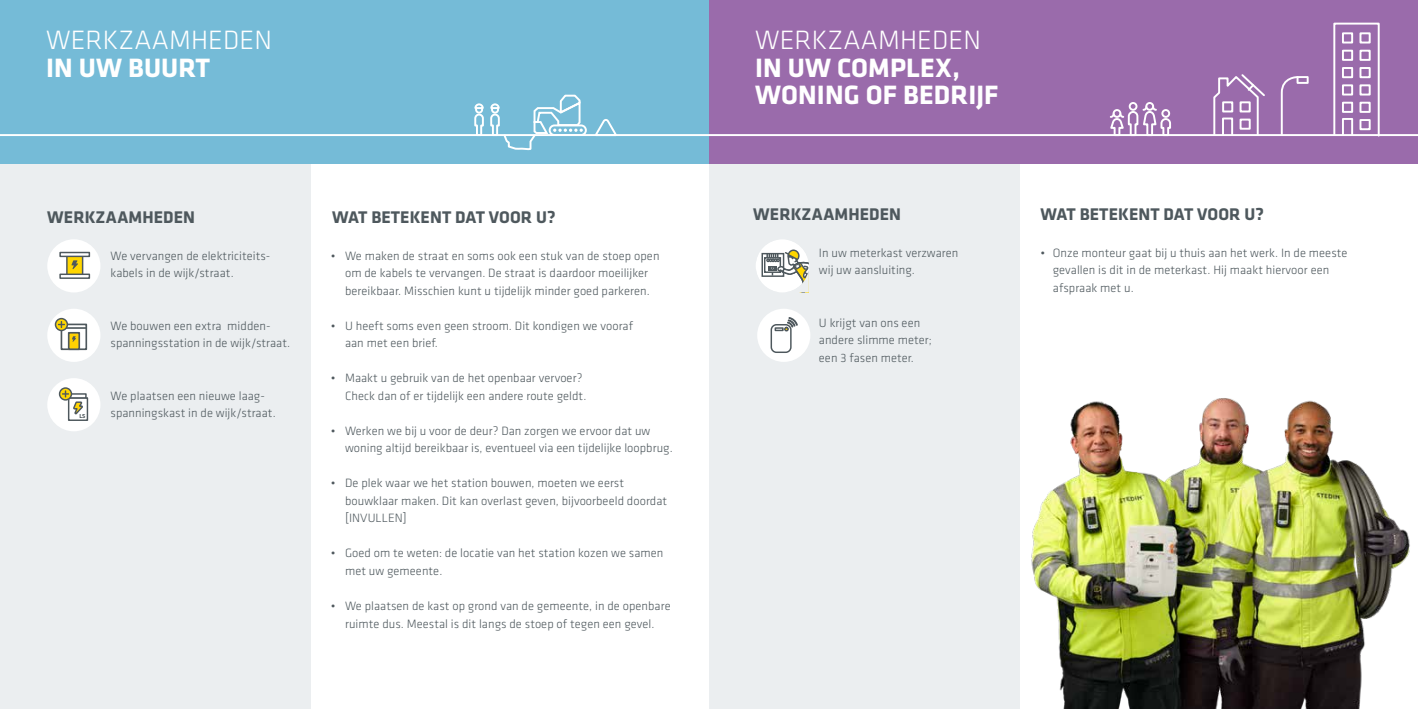
<style>
.page{position:relative;width:1418px;height:709px;background:#fff}
.page>*{position:absolute;margin:0;border:0;box-sizing:border-box;transform-origin:0 0}
.t1{font:700 27.5px/27.5px "Klavika";letter-spacing:.005em;color:#fff}
.t2{font:300 27.5px "Klavika";letter-spacing:.005em;color:#fff}
.t3{font:700 17.5px "Klavika";letter-spacing:.005em;color:#4e585d}
.t4{font:300 12.5px/17.5px "Klavika";letter-spacing:.005em;color:#4e585d}
.t5{font:700 5.88px "Klavika";color:#4e585d}
</style>
<div class="page">
<div style="left:0;top:163px;width:310px;height:546px;background:#ebeef0"></div>
<div style="left:709px;top:163px;width:310px;height:546px;background:#ebeef0"></div>
<div style="left:709px;top:0;width:708px;height:163px;background:#9a6bab"></div>
<svg style="left:1333px;top:22px;width:47px;height:115px"></svg>
<svg style="left:1280px;top:76px;width:16px;height:58px"></svg>
<div style="left:1296px;top:76px;width:12px;height:8px;border:2px solid #fff"></div>
<svg style="left:1213px;top:74px;width:52px;height:60px"></svg>
<div style="left:1128px;top:102px;width:9px;height:9px;border:2px solid #fff;border-radius:50%"></div>
<div style="left:1145px;top:102px;width:9px;height:9px;border:2px solid #fff;border-radius:50%"></div>
<svg style="left:1110px;top:105px;width:61px;height:32px"></svg>
<div style="left:0;top:0;width:709px;height:163px;background:#75bbd7"></div>
<div style="left:548px;top:124px;width:39px;height:12px;border:2px solid #fff;border-radius:5px"></div>
<svg style="left:595px;top:119px;width:22px;height:18px"></svg>
<svg style="left:474px;top:94px;width:109px;height:57px"></svg>
<hr style="left:0;top:134px;width:1417px;height:2px;background:#fff">
<img style="left:1031px;top:398px;width:379px;height:311px">
<div style="left:47px;top:239px;width:53px;height:53px;background:#fff;border-radius:50%"></div>
<div style="left:67px;top:255px;width:16px;height:21px;background:#ffd600"></div>
<div style="left:66px;top:254px;width:17px;height:23px;border:1px solid #4e585d"></div>
<hr style="left:60px;top:252px;width:29px;height:4px;background:#fff">
<div style="left:59px;top:252px;width:31px;height:5px;border:1px solid #4e585d"></div>
<hr style="left:60px;top:274px;width:29px;height:4px;background:#fff">
<div style="left:59px;top:273px;width:31px;height:6px;border:1px solid #4e585d"></div>
<svg style="left:71px;top:260px;width:7px;height:9px"></svg>
<div style="left:47px;top:309px;width:53px;height:53px;background:#fff;border-radius:50%"></div>
<div style="left:61px;top:323px;width:26px;height:27px;border:2px solid #4e585d"></div>
<hr style="left:61px;top:327px;width:25px;height:2px;background:#4e585d">
<div style="left:69px;top:333px;width:10px;height:16px;background:#ffd102"></div>
<div style="left:68px;top:332px;width:12px;height:18px;border:2px solid #4e585d"></div>
<svg style="left:72px;top:336px;width:4px;height:6px"></svg>
<svg style="left:55px;top:318px;width:12px;height:12px"></svg>
<div style="left:55px;top:318px;width:13px;height:13px;border:1px solid #4e585d;border-radius:50%"></div>
<svg style="left:58px;top:321px;width:7px;height:7px"></svg>
<div style="left:47px;top:378px;width:53px;height:53px;background:#fff;border-radius:50%"></div>
<div style="left:68px;top:397px;width:20px;height:24px;border:1px solid #4e585d"></div>
<div style="left:69px;top:393px;width:18px;height:5px;border:1px solid #4e585d"></div>
<svg style="left:60px;top:388px;width:11px;height:12px"></svg>
<div style="left:59px;top:387px;width:13px;height:13px;border:1px solid #4e585d;border-radius:50%"></div>
<svg style="left:62px;top:390px;width:22px;height:25px"></svg>
<svg style="left:756px;top:239px;width:52px;height:53px"></svg>
<div style="left:757px;top:309px;width:53px;height:53px;background:#fff;border-radius:50%"></div>
<svg style="left:770px;top:317px;width:27px;height:36px"></svg>
<h1 class="t2" style="left:46px;top:25px;width:227px">WERKZAAMHEDEN</h1>
<h1 class="t1" style="left:46px;top:54px;width:166px">IN UW BUURT</h1>
<h2 class="t3" style="left:47px;top:207px;width:149px">WERKZAAMHEDEN</h2>
<h2 class="t3" style="left:332px;top:207px;width:225px">WAT BETEKENT DAT VOOR U?</h2>
<p class="t4" style="left:331px;top:247px;width:330px;text-align:center">• We maken de straat en soms ook een stuk van de stoep open om de kabels te vervangen. De straat is daardoor moeilijker bereikbaar. Misschien kunt u tijdelijk minder goed parkeren.</p>
<p class="t4" style="left:345px;top:317px;width:289px;text-indent:-14px">• U heeft soms even geen stroom. Dit kondigen we vooraf aan met een brief.</p>
<p class="t4" style="left:345px;top:370px;width:243px;text-indent:-14px">• Maakt u gebruik van de het openbaar vervoer?<br>Check dan of er tijdelijk een andere route geldt.</p>
<p class="t4" style="left:345px;top:422px;width:329px;text-indent:-14px">• Werken we bij u voor de deur? Dan zorgen we ervoor dat uw woning altijd bereikbaar is, eventueel via een tijdelijke loopbrug.</p>
<p class="t4" style="left:345px;top:475px;width:323px;text-indent:-14px">• De plek waar we het station bouwen, moeten we eerst bouwklaar maken. Dit kan overlast geven, bijvoorbeeld doordat [INVULLEN]</p>
<p class="t4" style="left:345px;top:545px;width:320px;text-indent:-14px">• Goed om te weten: de locatie van het station kozen we samen met uw gemeente.</p>
<p class="t4" style="left:331px;top:597px;width:341px;text-align:center">• We plaatsen de kast op grond van de gemeente, in de openbare ruimte dus. Meestal is dit langs de stoep of tegen een gevel.</p>
<p class="t4" style="left:110px;top:247px;width:161px">We vervangen de elektriciteits&shy;kabels in de wijk/straat.</p>
<p class="t4" style="left:110px;top:317px;width:181px">We bouwen een extra midden&shy;spanningsstation in de wijk/straat.</p>
<p class="t4" style="left:110px;top:387px;width:167px">We plaatsen een nieuwe laag&shy;spanningskast in de wijk/straat.</p>
<p class="t5" style="left:79px;top:413px;width:8px">LS</p>
<h1 class="t2" style="left:755px;top:25px;width:227px">WERKZAAMHEDEN</h1>
<h1 class="t1" style="left:755px;top:54px;width:245px">IN UW COMPLEX,<br>WONING OF BEDRIJF</h1>
<h2 class="t3" style="left:753px;top:204px;width:149px">WERKZAAMHEDEN</h2>
<h2 class="t3" style="left:1040px;top:204px;width:225px">WAT BETEKENT DAT VOOR U?</h2>
<p class="t4" style="left:819px;top:244px;width:141px">In uw meterkast verzwaren wij uw aansluiting.</p>
<p class="t4" style="left:1052px;top:244px;width:296px;text-indent:-12px">• Onze monteur gaat bij u thuis aan het werk. In de meeste gevallen is dit in de meterkast. Hij maakt hiervoor een afspraak met u.</p>
<p class="t4" style="left:819px;top:314px;width:114px">U krijgt van ons een andere slimme meter; een 3 fasen meter.</p>
</div>
